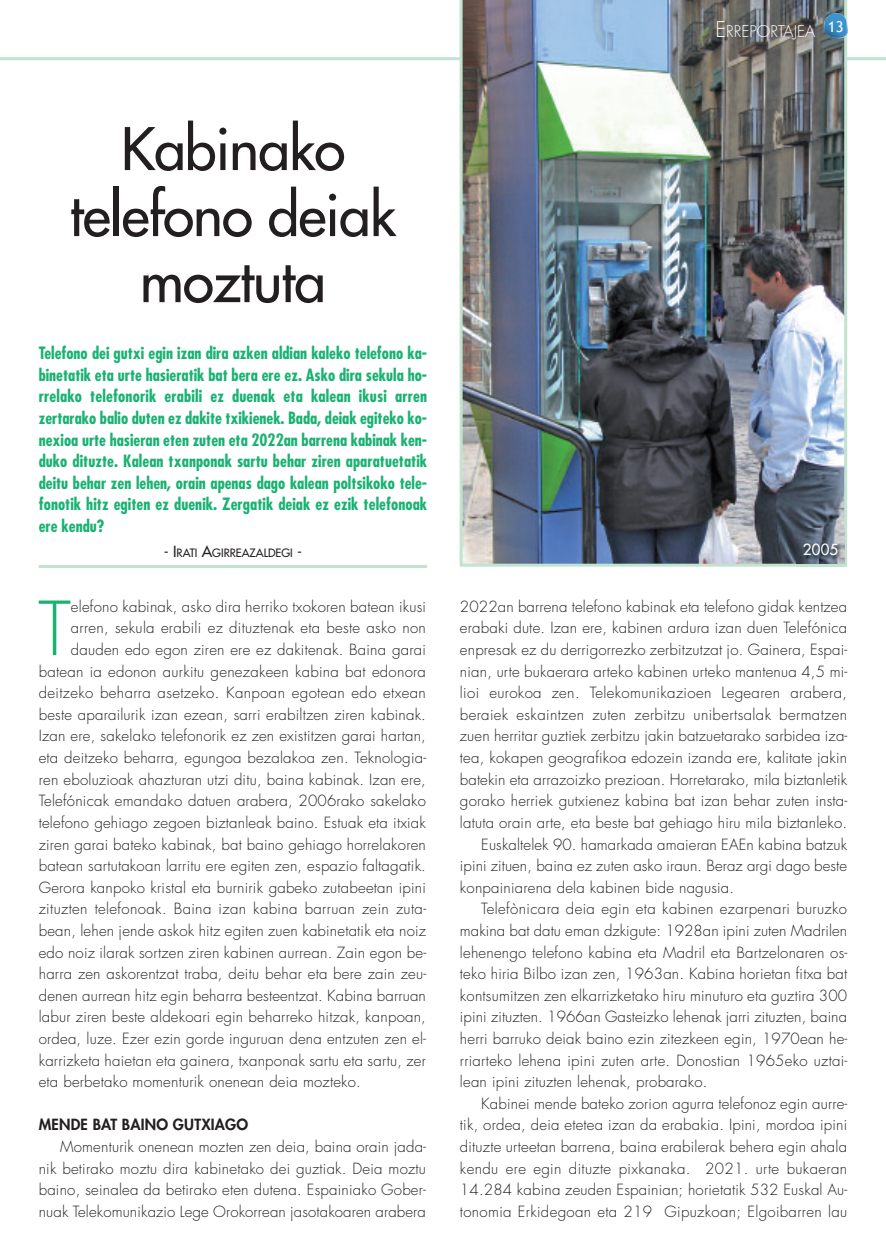
<style>
.page{position:relative;width:886px;height:1256px;background:#fff}
.page>*{position:absolute;margin:0;border:0;box-sizing:border-box;transform-origin:0 0}
.t1{font:300 72.3px "Futura";color:#19b273}
.t2{font:57px/66px "Futura";letter-spacing:-.015em;color:#231f20;text-align:center}
.t3{font:700 condensed 16.5px/21.6px "Futura";letter-spacing:.005em;color:#19b273;text-align:justify}
.t4{font:300 15.75px "Futura";color:#fff}
.t5{font:300 15px/21.6px "Futura";letter-spacing:.015em;color:#231f20;text-align:justify}
.t6{font:800 15px "Futura";letter-spacing:.015em;color:#231f20}
.t7{font:15px "Futura";color:#fff}
.t8{font:11.25px "Futura";color:#231f20}
.s1{font-size:21px}
.s2{font-size:15px}
</style>
<div class="page">
<hr style="left:0;top:57px;width:885px;height:3px;background:#c2e3cf">
<img style="left:459px;top:0;width:388px;height:566px">
<img style="left:823px;top:13px;width:24px;height:26px">
<hr style="left:39px;top:565px;width:388px;height:3px;background:#c2e3cf">
<img style="left:796px;top:529px;width:52px;height:38px">
<h2 class="t2" style="left:70px;top:120px;width:327px">Kabinako telefono deiak moztuta</h2>
<p class="t3" style="left:39px;top:344px;width:390px">Telefono dei gutxi egin izan dira azken aldian kaleko telefono ka&shy;binetatik eta urte hasieratik bat bera ere ez. Asko dira sekula ho&shy;rrelako telefonorik erabili ez duenak eta kalean ikusi arren zertarako balio duten ez dakite txikienek. Bada, deiak egiteko ko&shy;nexioa urte hasieran eten zuten eta 2022an barrena kabinak ken&shy;duko dituzte. Kalean txanponak sartu behar ziren aparatuetatik deitu behar zen lehen, orain apenas dago kalean poltsikoko tele&shy;fonotik hitz egiten ez duenik. Zergatik deiak ez ezik telefonoak ere kendu?</p>
<p class="t4" style="left:715px;top:24px;width:130px"><span class="s1">E</span>RREPORTAJEA <sup>13</sup></p>
<p class="t8" style="left:164px;top:547px;width:140px"><span class="s2">- I</span>RATI <span class="s2">A</span>GIRREAZALDEGI <span class="s2">-</span></p>
<p class="t7" style="left:802px;top:542px;width:37px">2005</p>
<h1 class="t1" style="left:38px;top:595px;width:34px">T</h1>
<p class="t5" style="left:71px;top:596px;width:356px">elefono kabinak, asko dira herriko txokoren batean ikusi</p>
<p class="t5" style="left:71px;top:618px;width:356px">arren, sekula erabili ez dituztenak eta beste asko non</p>
<p class="t5" style="left:71px;top:640px;width:356px">dauden edo egon ziren ere ez dakitenak. Baina garai</p>
<p class="t5" style="left:39px;top:661px;width:388px">batean ia edonon aurkitu genezakeen kabina bat edonora</p>
<p class="t5" style="left:39px;top:683px;width:388px">deitzeko beharra asetzeko. Kanpoan egotean edo etxean</p>
<p class="t5" style="left:39px;top:704px;width:388px">beste aparailurik izan ezean, sarri erabiltzen ziren kabinak.</p>
<p class="t5" style="left:39px;top:726px;width:388px">Izan ere, sakelako telefonorik ez zen existitzen garai hartan,</p>
<p class="t5" style="left:39px;top:748px;width:389px">eta deitzeko beharra, egungoa bezalakoa zen. Teknologia-</p>
<p class="t5" style="left:39px;top:769px;width:388px">ren eboluzioak ahazturan utzi ditu, baina kabinak. Izan ere,</p>
<p class="t5" style="left:39px;top:791px;width:388px">Telefónicak emandako datuen arabera, 2006rako sakelako</p>
<p class="t5" style="left:39px;top:812px;width:388px">telefono gehiago zegoen biztanleak baino. Estuak eta itxiak</p>
<p class="t5" style="left:39px;top:834px;width:388px">ziren garai bateko kabinak, bat baino gehiago horrelakoren</p>
<p class="t5" style="left:39px;top:856px;width:388px">batean sartutakoan larritu ere egiten zen, espazio faltagatik.</p>
<p class="t5" style="left:39px;top:877px;width:388px">Gerora kanpoko kristal eta burnirik gabeko zutabeetan ipini</p>
<p class="t5" style="left:39px;top:899px;width:389px">zituzten telefonoak. Baina izan kabina barruan zein zuta-</p>
<p class="t5" style="left:39px;top:920px;width:388px">bean, lehen jende askok hitz egiten zuen kabinetatik eta noiz</p>
<p class="t5" style="left:39px;top:942px;width:389px">edo noiz ilarak sortzen ziren kabinen aurrean. Zain egon be-</p>
<p class="t5" style="left:39px;top:964px;width:389px">harra zen askorentzat traba, deitu behar eta bere zain zeu-</p>
<p class="t5" style="left:39px;top:985px;width:388px">denen aurrean hitz egin beharra besteentzat. Kabina barruan</p>
<p class="t5" style="left:39px;top:1007px;width:388px">labur ziren beste aldekoari egin beharreko hitzak, kanpoan,</p>
<p class="t5" style="left:39px;top:1028px;width:389px">ordea, luze. Ezer ezin gorde inguruan dena entzuten zen el-</p>
<p class="t5" style="left:39px;top:1050px;width:388px">karrizketa haietan eta gainera, txanponak sartu eta sartu, zer</p>
<p class="t5" style="left:39px;top:1072px;width:323px">eta berbetako momenturik onenean deia mozteko.</p>
<p class="t6" style="left:39px;top:1117px;width:211px">MENDE BAT BAINO GUTXIAGO</p>
<p class="t5" style="left:39px;top:1136px;width:389px;text-indent:21px">Momenturik onenean mozten zen deia, baina orain jada&shy;nik betirako moztu dira kabinetako dei guztiak. Deia moztu baino, seinalea da betirako eten dutena. Espainiako Gober&shy;nuak Telekomunikazio Lege Orokorrean jasotakoaren arabera</p>
<p class="t5" style="left:460px;top:596px;width:388px">2022an barrena telefono kabinak eta telefono gidak kentzea</p>
<p class="t5" style="left:460px;top:618px;width:388px">erabaki dute. Izan ere, kabinen ardura izan duen Telefónica</p>
<p class="t5" style="left:460px;top:640px;width:389px">enpresak ez du derrigorrezko zerbitzutzat jo. Gainera, Espai-</p>
<p class="t5" style="left:460px;top:661px;width:389px">nian, urte bukaerara arteko kabinen urteko mantenua 4,5 mi-</p>
<p class="t5" style="left:460px;top:683px;width:388px">lioi eurokoa zen. Telekomunikazioen Legearen arabera,</p>
<p class="t5" style="left:460px;top:704px;width:388px">beraiek eskaintzen zuten zerbitzu unibertsalak bermatzen</p>
<p class="t5" style="left:460px;top:726px;width:389px">zuen herritar guztiek zerbitzu jakin batzuetarako sarbidea iza-</p>
<p class="t5" style="left:460px;top:748px;width:388px">tea, kokapen geografikoa edozein izanda ere, kalitate jakin</p>
<p class="t5" style="left:460px;top:769px;width:388px">batekin eta arrazoizko prezioan. Horretarako, mila biztanletik</p>
<p class="t5" style="left:460px;top:791px;width:389px">gorako herriek gutxienez kabina bat izan behar zuten insta-</p>
<p class="t5" style="left:460px;top:812px;width:388px">latuta orain arte, eta beste bat gehiago hiru mila biztanleko.</p>
<p class="t5" style="left:481px;top:834px;width:367px">Euskaltelek 90. hamarkada amaieran EAEn kabina batzuk</p>
<p class="t5" style="left:460px;top:856px;width:388px">ipini zituen, baina ez zuten asko iraun. Beraz argi dago beste</p>
<p class="t5" style="left:460px;top:877px;width:276px">konpainiarena dela kabinen bide nagusia.</p>
<p class="t5" style="left:481px;top:899px;width:367px">Telefònicara deia egin eta kabinen ezarpenari buruzko</p>
<p class="t5" style="left:460px;top:920px;width:388px">makina bat datu eman dzkigute: 1928an ipini zuten Madrilen</p>
<p class="t5" style="left:460px;top:942px;width:389px">lehenengo telefono kabina eta Madril eta Bartzelonaren os-</p>
<p class="t5" style="left:460px;top:964px;width:388px">teko hiria Bilbo izan zen, 1963an. Kabina horietan fitxa bat</p>
<p class="t5" style="left:460px;top:985px;width:388px">kontsumitzen zen elkarrizketako hiru minuturo eta guztira 300</p>
<p class="t5" style="left:460px;top:1007px;width:388px">ipini zituzten. 1966an Gasteizko lehenak jarri zituzten, baina</p>
<p class="t5" style="left:460px;top:1028px;width:389px">herri barruko deiak baino ezin zitezkeen egin, 1970ean he-</p>
<p class="t5" style="left:460px;top:1050px;width:389px">rriarteko lehena ipini zuten arte. Donostian 1965eko uztai-</p>
<p class="t5" style="left:460px;top:1072px;width:249px">lean ipini zituzten lehenak, probarako.</p>
<p class="t5" style="left:481px;top:1093px;width:367px">Kabinei mende bateko zorion agurra telefonoz egin aurre-</p>
<p class="t5" style="left:460px;top:1115px;width:388px">tik, ordea, deia etetea izan da erabakia. Ipini, mordoa ipini</p>
<p class="t5" style="left:460px;top:1136px;width:388px">dituzte urteetan barrena, baina erabilerak behera egin ahala</p>
<p class="t5" style="left:460px;top:1158px;width:388px">kendu ere egin dituzte pixkanaka. 2021. urte bukaeran</p>
<p class="t5" style="left:460px;top:1180px;width:389px">14.284 kabina zeuden Espainian; horietatik 532 Euskal Au-</p>
<p class="t5" style="left:460px;top:1201px;width:388px">tonomia Erkidegoan eta 219 Gipuzkoan; Elgoibarren lau</p>
</div>
